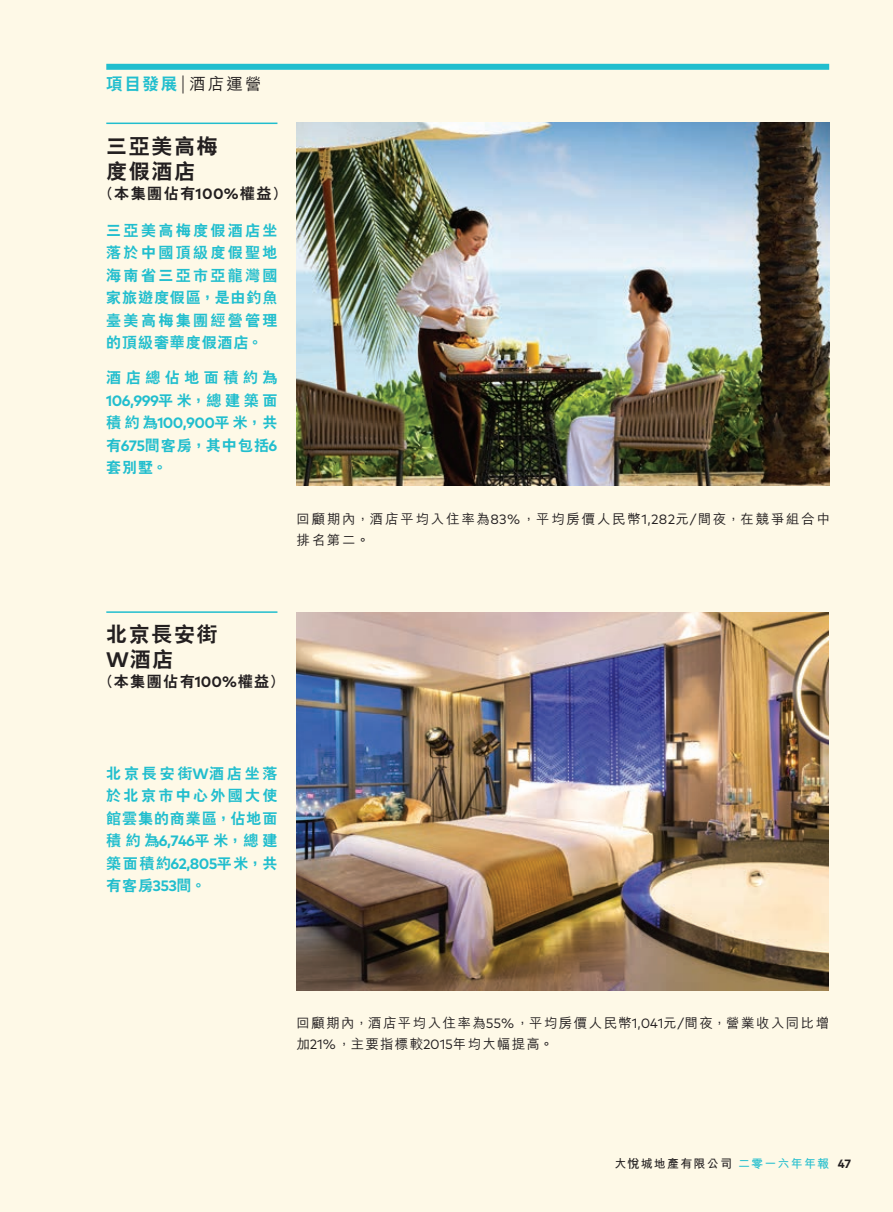
<style>
.page{position:relative;width:893px;height:1212px;background:#fef9e7}
.page>*{position:absolute;margin:0;border:0;box-sizing:border-box;transform-origin:0 0}
.内文段落样式{font:800 21px/25.2px "C Hei 2 HK";letter-spacing:.075em;color:#231f20}
.t1{font:800 16.5px "C Hei 2 HK";color:#21bece}
.t2{font:800 15px/22.5px "C Hei 2 HK";letter-spacing:.155em;color:#21bece;text-align:justify}
.内文段落样式-2{font:800 15px "C Hei 2 HK";letter-spacing:.1em;color:#231f20}
.内文段落样式-3{font:500 13.5px/21px "M Hei HK";letter-spacing:.105em;color:#231f20}
.内文段落样式-4{font:500 13.5px/21px "M Hei HK";letter-spacing:.13em;color:#231f20}
.t3{font:700 12px "M Hei HK";letter-spacing:.1em;color:#231f20}
.s1{font-family:"Adobe Song Std";font-weight:300;font-size:18px;color:#231f20}
.s2{font-family:"M Hei HK";font-weight:500;color:#231f20}
.s3{font-family:"Mark OT";font-weight:700}
.s4{font-family:"Mark OT";font-weight:400}
.s5{font-family:"Noto Sans CJ Ktc";font-weight:500}
.s6{color:#21bece}
.s7{font-family:"Mark OT"}
</style>
<div class="page">
<div style="left:106px;top:64px;width:723px;height:6px;background:#21bece"></div>
<img style="left:297px;top:123px;width:532px;height:363px">
<hr style="left:106px;top:123px;width:171px;height:1px;background:#21bece">
<img style="left:297px;top:612px;width:531px;height:378px">
<hr style="left:106px;top:611px;width:171px;height:2px;background:#21bece">
<p class="t1" style="left:106px;top:73px;width:157px">項目發展 <span class="s1">|</span> <span class="s2">酒店運營</span></p>
<p class="内文段落样式" style="left:106px;top:134px;width:113px">三亞美高梅度假酒店</p>
<p class="内文段落样式-2" style="left:99px;top:184px;width:190px">（本集團佔有<span class="s3">100%</span>權益）</p>
<p class="t2" style="left:106px;top:219px;width:173px">三亞美高梅度假酒店坐落於中國頂級度假聖地海南省三亞市亞龍灣國家旅遊度假區，是由釣魚臺美高梅集團經營管理的頂級奢華度假酒店。</p>
<p class="t2" style="left:106px;top:367px;width:173px">酒店總佔地面積約為<span class="s3">106,999</span>平米，總建築面積約為<span class="s3">100,900</span>平米，共有<span class="s3">675</span>間客房，其中包括<span class="s3">6</span>套別墅。</p>
<p class="内文段落样式-4" style="left:297px;top:507px;width:535px">回顧期內，酒店平均入住率為<span class="s4">83%</span>，平均房價人民幣<span class="s4">1,282</span>元<span class="s4">/</span>間夜，在競爭組合中排名第二。</p>
<p class="内文段落样式" style="left:106px;top:621px;width:113px">北京長安街<br><span class="s3">W</span>酒店</p>
<p class="内文段落样式-2" style="left:99px;top:671px;width:187px">（本集團佔有<span class="s3">100%</span>權益）</p>
<p class="t2" style="left:106px;top:762px;width:173px">北京長安街<span class="s3">W</span>酒店坐落於北京市中心外國大使館雲集的商業區，佔地面積約為<span class="s3">6,746</span>平米，總建築面積約<span class="s3">62,805</span>平米，共有客房<span class="s3">353</span>間。</p>
<p class="内文段落样式-3" style="left:297px;top:1011px;width:534px">回顧期內，酒店平均入住率為<span class="s4">55%</span>，平均房價人民幣<span class="s4">1,041</span>元<span class="s4">/</span>間夜，營業收入同比增加<span class="s4">21%</span>，主要指標較<span class="s4">2015</span>年均大幅提高。</p>
<p class="t3" style="left:614px;top:1155px;width:238px">大<span class="s5">悅</span>城地產有限公司<span class="s6">二零一六年年報</span> <span class="s7">47</span></p>
</div>
